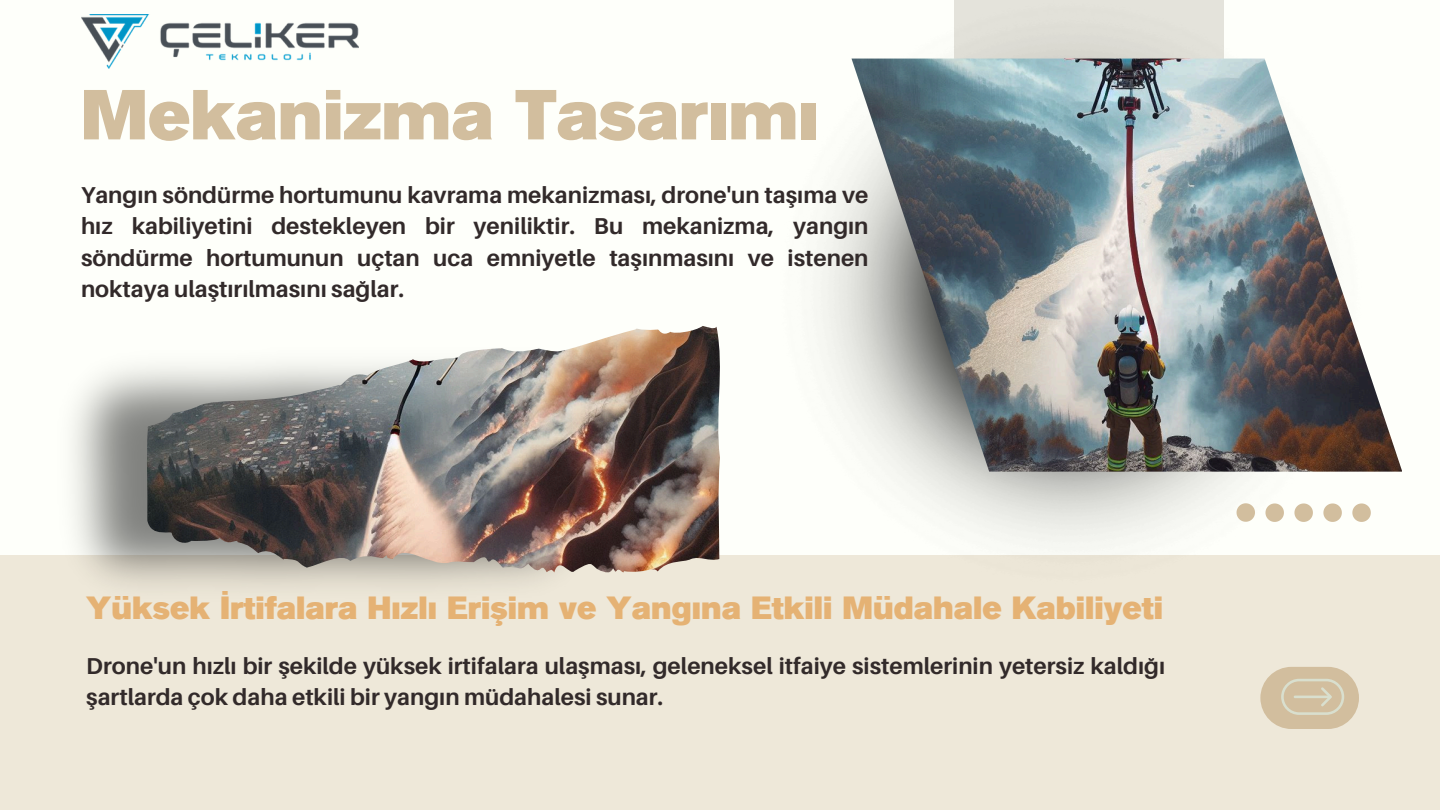
<style>
.page{position:relative;width:1440px;height:810px;background:#fefffa}
.page>*{position:absolute;margin:0;border:0;box-sizing:border-box;transform-origin:0 0}
.t1{font:70px "Akzidenz Grotesk Pro Super";color:#d2be9e}
.t2{font:32px "Akzidenz Grotesk Pro Super";color:#e5b274}
.t3{font:700 23px/31.5px "Aileron";color:#322a2a;text-align:justify}
</style>
<div class="page">
<div style="left:0;top:555px;width:1440px;height:255px;background:#eee8d9"></div>
<div style="left:1260px;top:667px;width:99px;height:62px;background:#d2be9e;border-radius:31px"></div>
<svg style="left:1281px;top:679px;width:63px;height:36px"></svg>
<hr style="left:1294px;top:696px;width:38px;height:2px;background:#d9dfce">
<svg style="left:1237px;top:503px;width:18px;height:19px"></svg>
<svg style="left:1265px;top:503px;width:19px;height:19px"></svg>
<svg style="left:1294px;top:503px;width:19px;height:19px"></svg>
<svg style="left:1323px;top:503px;width:19px;height:19px"></svg>
<svg style="left:1352px;top:503px;width:19px;height:19px"></svg>
<img style="left:852px;top:59px;width:550px;height:413px">
<img style="left:147px;top:326px;width:573px;height:246px">
<img style="left:81px;top:14px;width:277px;height:54px">
<p class="t1" style="left:81px;top:87px;width:739px">Mekanizma Tasarımı</p>
<p class="t3" style="left:81px;top:178px;width:789px">Yangın söndürme hortumunu kavrama mekanizması, drone'un taşıma ve hız kabiliyetini destekleyen bir yeniliktir. Bu mekanizma, yangın söndürme hortumunun uçtan uca emniyetle taşınmasını ve istenen noktaya ulaştırılmasını sağlar.</p>
<h1 class="t2" style="left:86px;top:595px;width:1078px">Yüksek İrtifalara Hızlı Erişim ve Yangına Etkili Müdahale Kabiliyeti</h1>
<p class="t3" style="left:86px;top:649px;width:1080px">Drone'un hızlı bir şekilde yüksek irtifalara ulaşması, geleneksel itfaiye sistemlerinin yetersiz kaldığı şartlarda çok daha etkili bir yangın müdahalesi sunar.</p>
</div>
